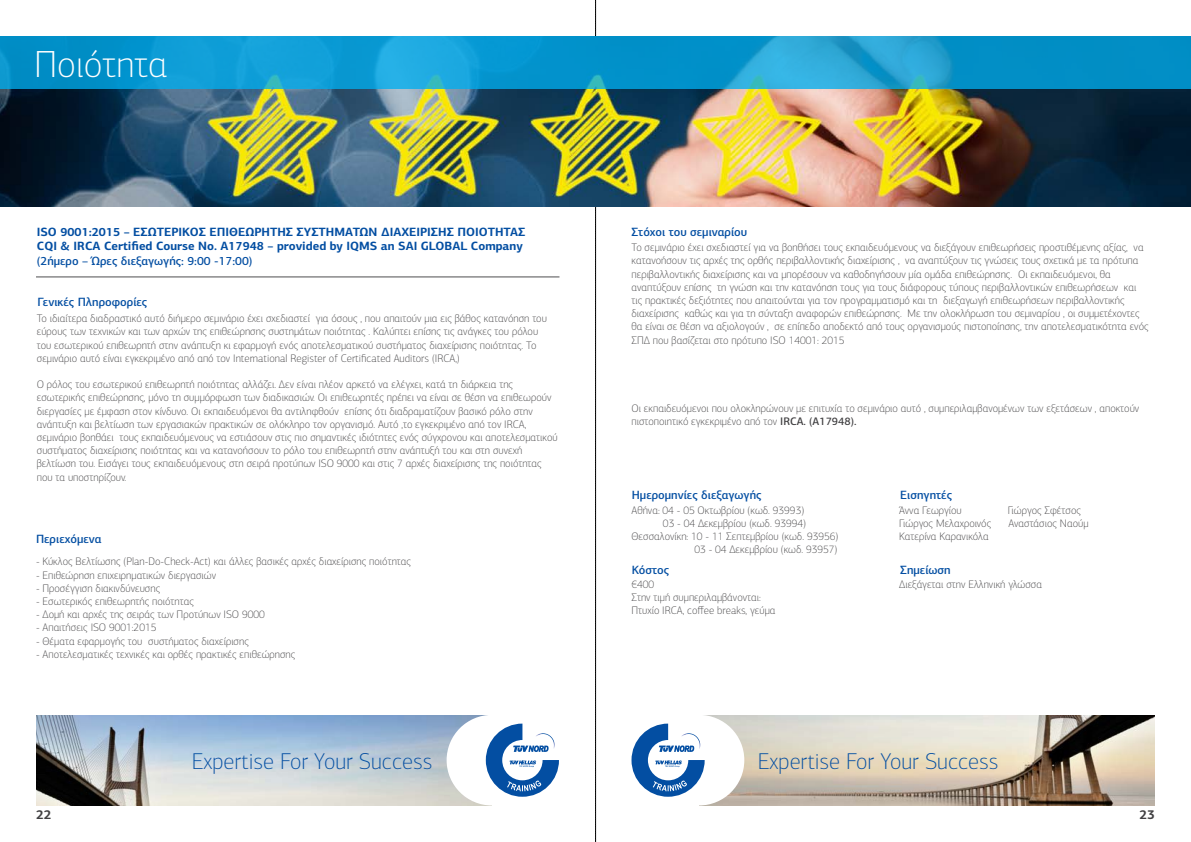
<style>
.page{position:relative;width:1191px;height:842px;background:#fff}
.page>*{position:absolute;margin:0;border:0;box-sizing:border-box;transform-origin:0 0}
.t1{font:100 38px "PF Centro Sans Pro";color:#fff}
.t2{font:100 23px "PF Centro Sans Pro";color:#034ea2}
.t3{font:700 13px "PF Centro Sans Pro";color:#414042}
.t4{font:700 12px/14.4px "PF Centro Sans Pro";color:#034ea2}
.t5{font:500 12px "PF Centro Sans Pro";color:#034ea2}
.t6{font:100 11px/13.2px "PF Centro Sans Pro";color:#414042}
.s1{font-weight:500}
</style>
<div class="page">
<svg style="left:595px;top:0;width:1px;height:842px"></svg>
<img style="left:0;top:89px;width:1191px;height:118px">
<svg style="left:0;top:36px;width:1191px;height:53px;background:#0d99cf"></svg>
<hr style="left:36px;top:276px;width:523px;height:1px;background:#4d4d4f">
<img style="left:36px;top:715px;width:456px;height:91px">
<div style="left:446px;top:715px;width:91px;height:90px;background:#fff;border-radius:50%"></div>
<svg style="left:486px;top:724px;width:73px;height:73px"></svg>
<img style="left:699px;top:715px;width:456px;height:91px">
<div style="left:653px;top:715px;width:91px;height:90px;background:#fff;border-radius:50%"></div>
<svg style="left:631px;top:724px;width:73px;height:73px"></svg>
<h1 class="t1" style="left:34px;top:42px;width:135px">Ποιότητα</h1>
<p class="t4" style="left:37px;top:224px;width:490px">ISO 9001:2015 – ΕΣΩΤΕΡΙΚΟΣ ΕΠΙΘΕΩΡΗΤΗΣ ΣΥΣΤΗΜΑΤΩΝ ΔΙΑΧΕΙΡΙΣΗΣ ΠΟΙΟΤΗΤΑΣ<br>CQI &amp; IRCA Certified Course No. A17948 – provided by IQMS an SAI GLOBAL Company</p>
<p class="t5" style="left:37px;top:253px;width:217px">(2ήμερο – Ώρες διεξαγωγής: 9:00 -17:00)</p>
<p class="t5" style="left:38px;top:294px;width:111px">Γενικές Πληροφορίες</p>
<p class="t6" style="left:37px;top:312px;width:511px">Το ιδιαίτερα διαδραστικό αυτό διήμερο σεμινάριο έχει σχεδιαστεί για όσους , που απαιτούν μια εις βάθος κατανόηση του εύρους των τεχνικών και των αρχών της επιθεώρησης συστημάτων ποιότητας . Καλύπτει επίσης τις ανάγκες του ρόλου του εσωτερικού επιθεωρητή στην ανάπτυξη κι εφαρμογή ενός αποτελεσματικού συστήματος διαχείρισης ποιότητας. Το σεμινάριο αυτό είναι εγκεκριμένο από από τον International Register of Certificated Auditors (IRCA,)</p>
<p class="t6" style="left:37px;top:378px;width:522px">Ο ρόλος του εσωτερικού επιθεωρητή ποιότητας αλλάζει. Δεν είναι πλέον αρκετό να ελέγχει, κατά τη διάρκεια της εσωτερικής επιθεώρησης, μόνο τη συμμόρφωση των διαδικασιών. Οι επιθεωρητές πρέπει να είναι σε θέση να επιθεωρούν διεργασίες με έμφαση στον κίνδυνο. Οι εκπαιδευόμενοι θα αντιληφθούν επίσης ότι διαδραματίζουν βασικό ρόλο στην ανάπτυξη και βελτίωση των εργασιακών πρακτικών σε ολόκληρο τον οργανισμό. Αυτό ,το εγκεκριμένο από τον IRCA, σεμινάριο βοηθάει τους εκπαιδευόμενους να εστιάσουν στις πιο σημαντικές ιδιότητες ενός σύγχρονου και αποτελεσματικού συστήματος διαχείρισης ποιότητας και να κατανοήσουν το ρόλο του επιθεωρητή στην ανάπτυξή του και στη συνεχή βελτίωση του. Εισάγει τους εκπαιδευόμενους στη σειρά προτύπων ISO 9000 και στις 7 αρχές διαχείρισης της ποιότητας που τα υποστηρίζουν.</p>
<p class="t5" style="left:36px;top:532px;width:67px">Περιεχόμενα</p>
<p class="t6" style="left:36px;top:555px;width:376px">- Κύκλος Βελτίωσης (Plan-Do-Check-Act) και άλλες βασικές αρχές διαχείρισης ποιότητας</p>
<p class="t6" style="left:36px;top:568px;width:182px">- Επιθεώρηση επιχειρηματικών διεργασιών</p>
<p class="t6" style="left:36px;top:581px;width:126px">- Προσέγγιση διακινδύνευσης</p>
<p class="t6" style="left:36px;top:595px;width:160px">- Εσωτερικός επιθεωρητής ποιότητας</p>
<p class="t6" style="left:36px;top:608px;width:230px">- Δομή και αρχές της σειράς των Προτύπων ISO 9000</p>
<p class="t6" style="left:36px;top:621px;width:122px">- Απαιτήσεις ISO 9001:2015</p>
<p class="t6" style="left:36px;top:634px;width:214px">- Θέματα εφαρμογής του συστήματος διαχείρισης</p>
<p class="t6" style="left:36px;top:647px;width:261px">- Αποτελεσματικές τεχνικές και ορθές πρακτικές επιθεώρησης</p>
<p class="t5" style="left:631px;top:225px;width:117px">Στόχοι του σεμιναρίου</p>
<p class="t6" style="left:631px;top:241px;width:518px">Το σεμινάριο έχει σχεδιαστεί για να βοηθήσει τους εκπαιδευόμενους να διεξάγουν επιθεωρήσεις προστιθέμενης αξίας, να κατανοήσουν τις αρχές της ορθής περιβαλλοντικής διαχείρισης , να αναπτύξουν τις γνώσεις τους σχετικά με τα πρότυπα περιβαλλοντικής διαχείρισης και να μπορέσουν να καθοδηγήσουν μία ομάδα επιθεώρησης. Οι εκπαιδευόμενοι, θα αναπτύξουν επίσης τη γνώση και την κατανόηση τους για τους διάφορους τύπους περιβαλλοντικών επιθεωρήσεων και τις πρακτικές δεξιότητες που απαιτούνται για τον προγραμματισμό και τη διεξαγωγή επιθεωρήσεων περιβαλλοντικής διαχείρισης καθώς και για τη σύνταξη αναφορών επιθεώρησης. Με την ολοκλήρωση του σεμιναρίου , οι συμμετέχοντες θα είναι σε θέση να αξιολογούν , σε επίπεδο αποδεκτό από τους οργανισμούς πιστοποίησης, την αποτελεσματικότητα ενός ΣΠΔ που βασίζεται στο πρότυπο ISO 14001: 2015</p>
<p class="t6" style="left:631px;top:402px;width:509px">Οι εκπαιδευόμενοι που ολοκληρώνουν με επιτυχία το σεμινάριο αυτό , συμπεριλαμβανομένων των εξετάσεων , αποκτούν πιστοποιητικό εγκεκριμένο από τον <span class="s1">IRCA. (A17948).</span></p>
<p class="t5" style="left:632px;top:488px;width:131px">Ημερομηνίες διεξαγωγής</p>
<p class="t5" style="left:900px;top:488px;width:53px">Εισηγητές</p>
<p class="t6" style="left:631px;top:503px;width:174px">Αθήνα: 04 - 05 Οκτωβρίου (κωδ. 93993)</p>
<p class="t6" style="left:663px;top:517px;width:144px">03 - 04 Δεκεμβρίου (κωδ. 93994)</p>
<p class="t6" style="left:631px;top:530px;width:208px">Θεσσαλονίκη: 10 - 11 Σεπτεμβρίου (κωδ. 93956)</p>
<p class="t6" style="left:694px;top:543px;width:144px">03 - 04 Δεκεμβρίου (κωδ. 93957)</p>
<p class="t6" style="left:899px;top:503px;width:64px">Άννα Γεωργίου</p>
<p class="t6" style="left:1007px;top:503px;width:75px">Γιώργος Σφέτσος</p>
<p class="t6" style="left:899px;top:517px;width:93px">Γιώργος Μελαχροινός</p>
<p class="t6" style="left:1008px;top:517px;width:82px">Αναστάσιος Ναούμ</p>
<p class="t6" style="left:899px;top:530px;width:91px">Κατερίνα Καρανικόλα</p>
<p class="t5" style="left:632px;top:562px;width:39px">Κόστος</p>
<p class="t5" style="left:900px;top:562px;width:52px">Σημείωση</p>
<p class="t6" style="left:631px;top:578px;width:145px">€400<br>Στην τιμή συμπεριλαμβάνονται:<br>Πτυχίο IRCA, coffee breaks, γεύμα</p>
<p class="t6" style="left:899px;top:578px;width:144px">Διεξάγεται στην Ελληνική γλώσσα</p>
<h2 class="t2" style="left:192px;top:748px;width:242px">Expertise For Your Success</h2>
<h2 class="t2" style="left:758px;top:748px;width:242px">Expertise For Your Success</h2>
<p class="t3" style="left:36px;top:806px;width:17px">22</p>
<p class="t3" style="left:1139px;top:806px;width:17px">23</p>
</div>
